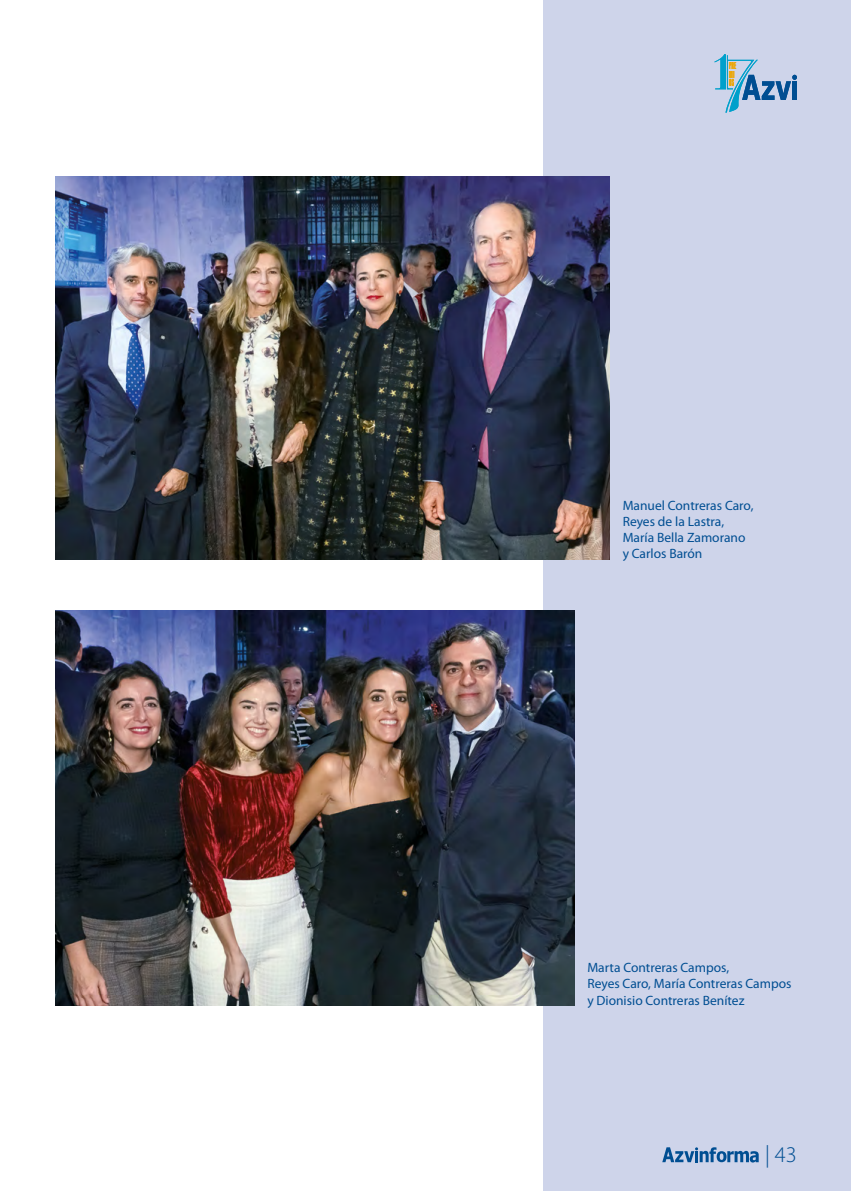
<style>
.page{position:relative;width:851px;height:1191px;background:#fff}
.page>*{position:absolute;margin:0;border:0;box-sizing:border-box;transform-origin:0 0}
.t1{font:300 22.5px "Myriad Pro";color:#004e92}
.t2{font:13.5px/16.2px "Myriad Pro";color:#004e92}
.t3{font:condensed 10.2px/8.6px "Aurora BT";color:#eda500;scale:.92 1}
</style>
<div class="page">
<div style="left:543px;top:0;width:307px;height:1191px;background:#ced4ea"></div>
<svg style="left:662px;top:1147px;width:96px;height:15px"></svg>
<img style="left:55px;top:176px;width:554px;height:383px">
<img style="left:55px;top:610px;width:519px;height:395px">
<svg style="left:714px;top:54px;width:82px;height:59px"></svg>
<p class="t3" style="left:729px;top:62px;width:9px">PRE<br>MI<br>OS</p>
<p class="t2" style="left:622px;top:497px;width:132px">Manuel Contreras Caro,<br>Reyes de la Lastra,<br>María Bella Zamorano y Carlos Barón</p>
<p class="t2" style="left:587px;top:959px;width:206px">Marta Contreras Campos,<br>Reyes Caro, María Contreras Campos y Dionisio Contreras Benítez</p>
<h1 class="t1" style="left:765px;top:1142px;width:33px">| 43</h1>
</div>
